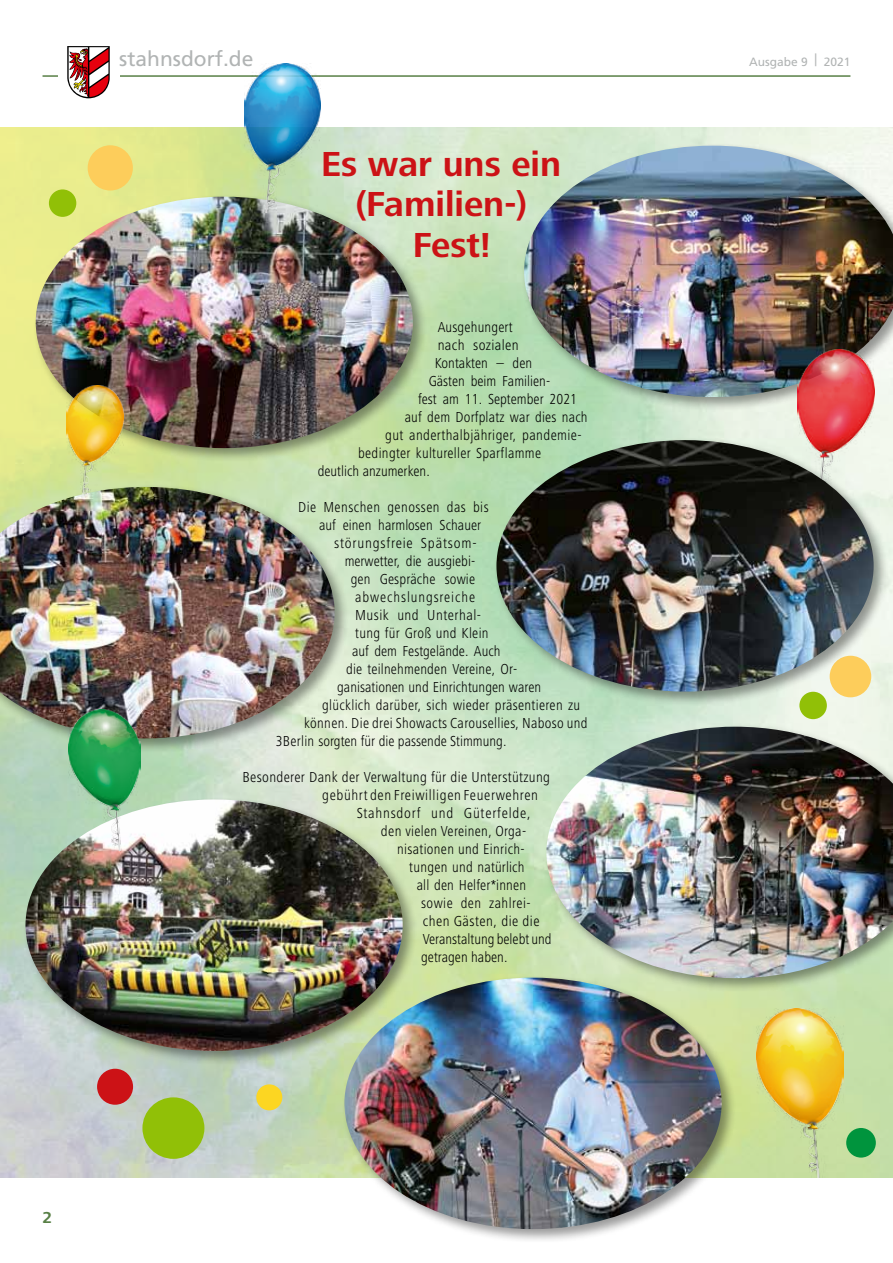
<style>
.page{position:relative;width:893px;height:1263px;background:#fff}
.page>*{position:absolute;margin:0;border:0;box-sizing:border-box;transform-origin:0 0}
.t1{font:700 36px/40.5px "Frutiger Next LT";color:#cc1216;text-align:center}
.t2{font:21px "Frutiger";color:#b1b4b4}
.t3{font:700 16.5px "Frutiger Next LT";color:#588046}
.t4{font:300 condensed 15px "Frutiger Next LT";letter-spacing:.02em;color:#000}
.t5{font:300 condensed 15px "Frutiger Next LT";color:#000}
.t6{font:300 condensed 15px "Frutiger Next LT";letter-spacing:.05em;color:#000}
.t7{font:300 condensed 15px "Frutiger Next LT";letter-spacing:.04em;color:#000}
.t8{font:300 condensed 15px "Frutiger Next LT";letter-spacing:.06em;color:#000}
.t9{font:12px "Frutiger";color:#b1b4b4}
.s1{font-size:16.8px}
</style>
<div class="page">
<hr style="left:43px;top:75px;width:807px;height:2px;background:#588046">
<div style="left:58px;top:71px;width:61px;height:10px;background:#fff"></div>
<svg style="left:67px;top:46px;width:43px;height:52px"></svg>
<img style="left:0;top:128px;width:893px;height:1050px">
<div style="left:33px;top:194px;width:395px;height:269px;background:#000;opacity:.4"></div>
<img style="left:36px;top:197px;width:377px;height:251px">
<div style="left:521px;top:143px;width:372px;height:269px;background:#000;opacity:.4"></div>
<img style="left:524px;top:146px;width:369px;height:251px">
<div style="left:0;top:484px;width:350px;height:269px;background:#000;opacity:.4"></div>
<img style="left:0;top:487px;width:335px;height:251px">
<div style="left:543px;top:724px;width:350px;height:269px;background:#000;opacity:.4"></div>
<img style="left:546px;top:727px;width:347px;height:251px">
<div style="left:341px;top:975px;width:396px;height:269px;background:#000;opacity:.4"></div>
<img style="left:344px;top:978px;width:378px;height:251px">
<div style="left:23px;top:796px;width:395px;height:270px;background:#000;opacity:.4"></div>
<img style="left:26px;top:799px;width:377px;height:252px">
<div style="left:49px;top:189px;width:27px;height:28px;background:#91c007;border-radius:50%"></div>
<div style="left:256px;top:1084px;width:26px;height:26px;background:#fcd622;border-radius:50%"></div>
<div style="left:799px;top:692px;width:28px;height:27px;background:#91c007;border-radius:50%"></div>
<div style="left:142px;top:1097px;width:62px;height:62px;background:#91c007;border-radius:50%"></div>
<div style="left:97px;top:1069px;width:36px;height:36px;background:#cc1216;border-radius:50%"></div>
<div style="left:846px;top:1128px;width:30px;height:29px;background:#00943d;border-radius:50%"></div>
<div style="left:88px;top:145px;width:45px;height:45px;background:#fdcd5b;border-radius:50%"></div>
<img style="left:797px;top:350px;width:77px;height:87px">
<img style="left:244px;top:64px;width:76px;height:148px">
<img style="left:757px;top:1008px;width:86px;height:170px">
<img style="left:69px;top:710px;width:71px;height:140px">
<img style="left:66px;top:386px;width:57px;height:112px">
<div style="left:493px;top:437px;width:396px;height:270px;background:#000;opacity:.4"></div>
<img style="left:496px;top:440px;width:378px;height:252px">
<h2 class="t2" style="left:119px;top:46px;width:136px">stahnsdorf.de</h2>
<p class="t9" style="left:749px;top:55px;width:103px">Ausgabe 9 <span class="s1">|</span> 2021</p>
<h1 class="t1" style="left:321px;top:143px;width:241px">Es war uns ein (Familien-)<br>Fest!</h1>
<p class="t4" style="left:438px;top:318px;width:76px">Ausgehungert</p>
<p class="t4" style="left:438px;top:336px;width:83px">nach sozialen</p>
<p class="t5" style="left:435px;top:354px;width:99px">Kontakten – den</p>
<p class="t5" style="left:429px;top:372px;width:123px">Gästen beim Familien-</p>
<p class="t5" style="left:418px;top:390px;width:160px">fest am 11. September 2021</p>
<p class="t4" style="left:405px;top:408px;width:185px">auf dem Dorfplatz war dies nach</p>
<p class="t4" style="left:385px;top:426px;width:198px">gut anderthalbjähriger, pandemie-</p>
<p class="t4" style="left:358px;top:444px;width:185px">bedingter kultureller Sparflamme</p>
<p class="t5" style="left:318px;top:462px;width:114px">deutlich anzumerken.</p>
<p class="t4" style="left:298px;top:498px;width:192px">Die Menschen genossen das bis</p>
<p class="t5" style="left:319px;top:516px;width:163px">auf einen harmlosen Schauer</p>
<p class="t6" style="left:334px;top:534px;width:144px">störungsfreie Spätsom-</p>
<p class="t5" style="left:345px;top:552px;width:132px">merwetter, die ausgiebi-</p>
<p class="t4" style="left:351px;top:570px;width:126px">gen Gespräche sowie</p>
<p class="t8" style="left:355px;top:588px;width:122px">abwechslungsreiche</p>
<p class="t4" style="left:355px;top:606px;width:127px">Musik und Unterhal-</p>
<p class="t4" style="left:355px;top:624px;width:135px">tung für Groß und Klein</p>
<p class="t5" style="left:352px;top:642px;width:150px">auf dem Festgelände. Auch</p>
<p class="t4" style="left:346px;top:660px;width:172px">die teilnehmenden Vereine, Or-</p>
<p class="t5" style="left:337px;top:678px;width:206px">ganisationen und Einrichtungen waren</p>
<p class="t4" style="left:322px;top:696px;width:260px">glücklich darüber, sich wieder präsentieren zu</p>
<p class="t4" style="left:304px;top:714px;width:285px">können. Die drei Showacts Carousellies, Naboso und</p>
<p class="t5" style="left:276px;top:732px;width:232px">3Berlin sorgten für die passende Stimmung.</p>
<p class="t4" style="left:243px;top:768px;width:309px">Besonderer Dank der Verwaltung für die Unterstützung</p>
<p class="t7" style="left:322px;top:786px;width:218px">gebührt den Freiwilligen Feuerwehren</p>
<p class="t6" style="left:357px;top:804px;width:176px">Stahnsdorf und Güterfelde,</p>
<p class="t4" style="left:381px;top:822px;width:147px">den vielen Vereinen, Orga-</p>
<p class="t4" style="left:397px;top:840px;width:129px">nisationen und Einrich-</p>
<p class="t4" style="left:409px;top:858px;width:117px">tungen und natürlich</p>
<p class="t4" style="left:417px;top:876px;width:111px">all den Helfer*innen</p>
<p class="t4" style="left:421px;top:894px;width:111px">sowie den zahlrei-</p>
<p class="t4" style="left:423px;top:912px;width:118px">chen Gästen, die die</p>
<p class="t5" style="left:423px;top:930px;width:131px">Veranstaltung belebt und</p>
<p class="t5" style="left:421px;top:948px;width:88px">getragen haben.</p>
<p class="t3" style="left:43px;top:1208px;width:11px">2</p>
</div>
